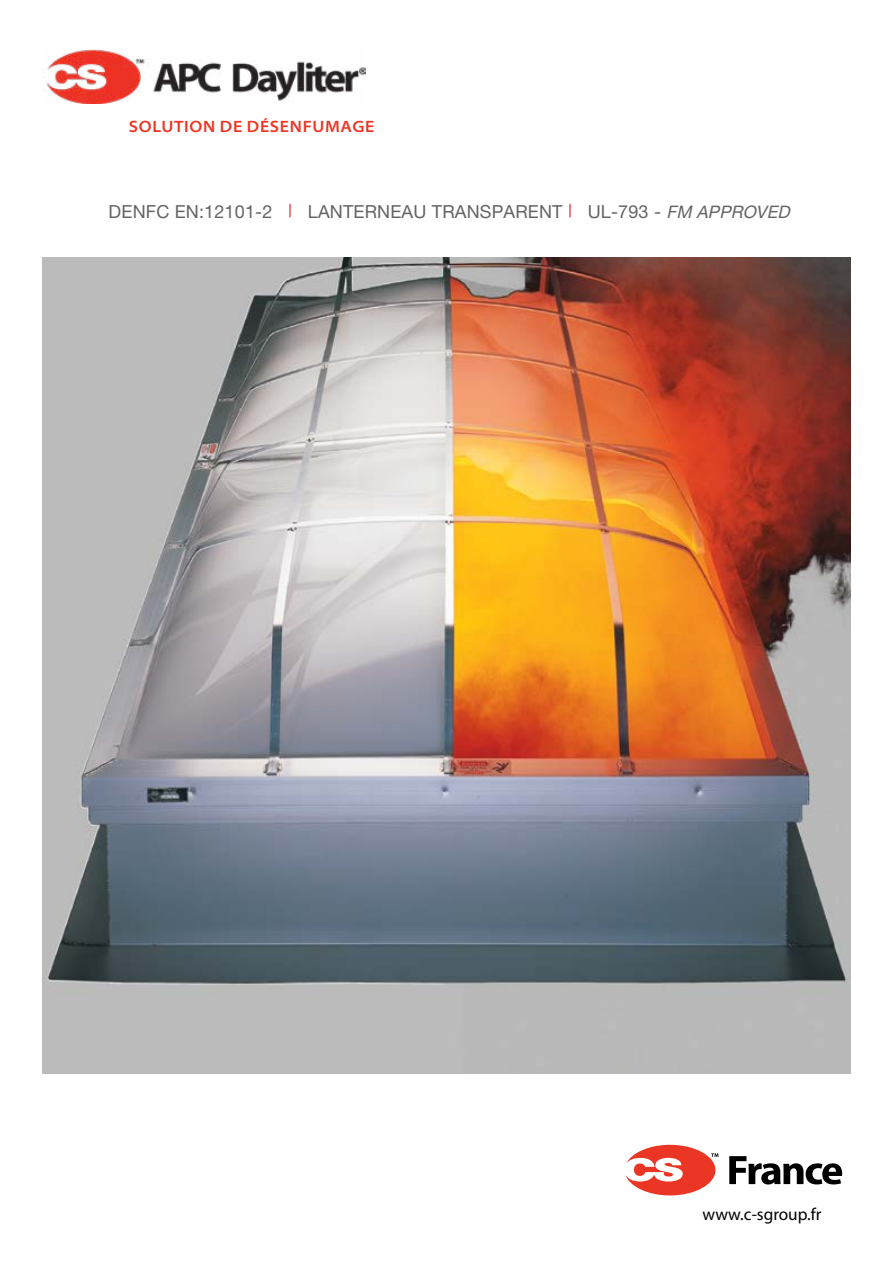
<style>
.page{position:relative;width:893px;height:1263px;background:#fff}
.page>*{position:absolute;margin:0;border:0;box-sizing:border-box;transform-origin:0 0}
.t1{font:18px "Helvetica Neue";letter-spacing:.01em;color:#636466}
.t2{font:17.25px "Myriad Pro";color:#000}
.t3{font:600 semi-expanded 16.5px "Myriad Pro";letter-spacing:.04em;color:#ee3524}
.s1{color:#e82c2e}
.s2{font-style:italic;font-size:17.25px}
</style>
<div class="page">
<img style="left:43px;top:257px;width:807px;height:817px">
<img style="left:43px;top:49px;width:323px;height:54px">
<svg style="left:625px;top:1145px;width:93px;height:50px"></svg>
<svg style="left:729px;top:1156px;width:113px;height:28px"></svg>
<p class="t3" style="left:129px;top:116px;width:247px">SOLUTION DE DÉSENFUMAGE</p>
<p class="t1" style="left:109px;top:201px;width:687px">DENFC EN:12101-2 <span class="s1">|</span> LANTERNEAU TRANSPARENT <span class="s1">|</span> UL-793 - <span class="s2">FM APPROVED</span></p>
<p class="t2" style="left:702px;top:1203px;width:120px">www.c-sgroup.fr</p>
</div>
